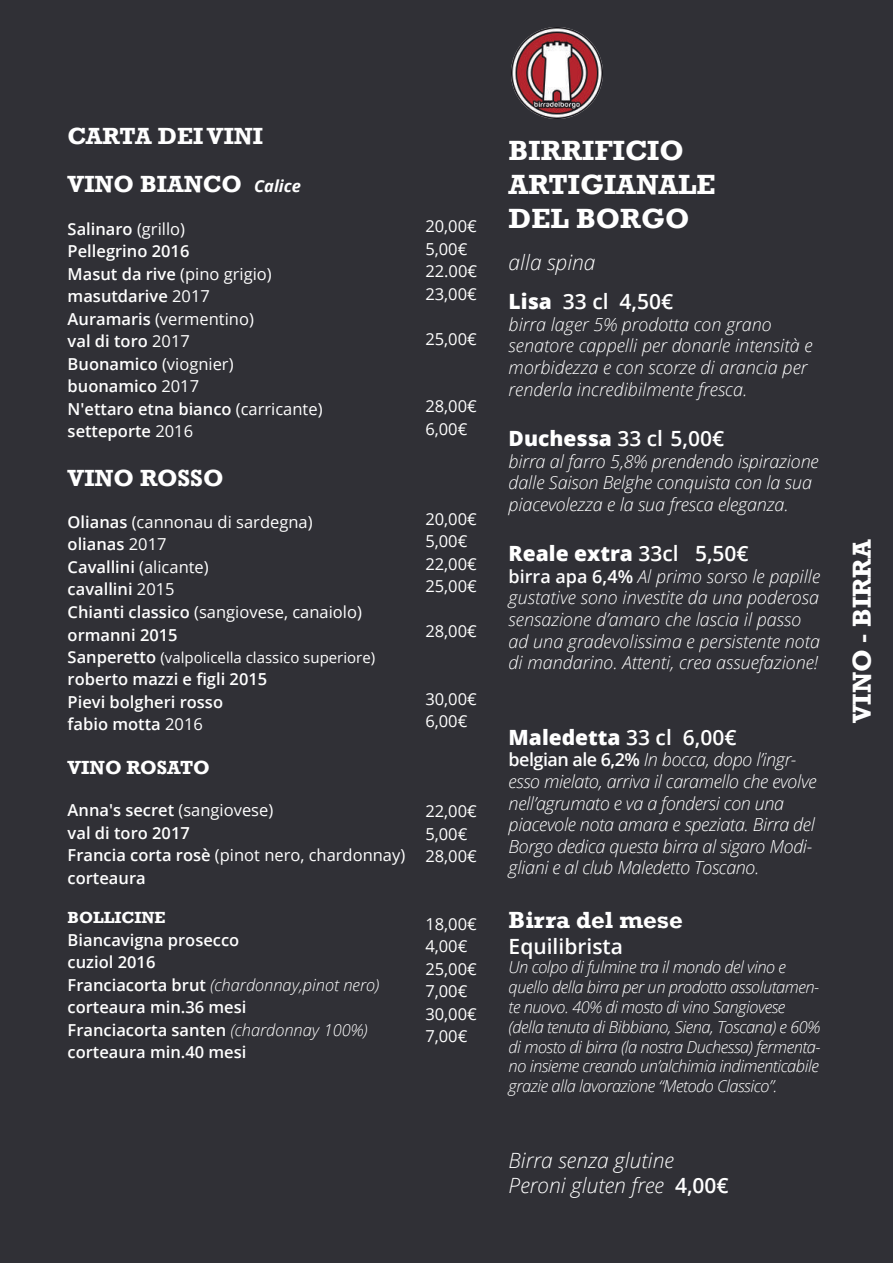
<style>
.page{position:relative;width:893px;height:1263px;background:#303036}
.page>*{position:absolute;margin:0;border:0;box-sizing:border-box;transform-origin:0 0}
.t1{font:700 28.5px/34.2px "Rockwell";color:#fff}
.t2{font:700 26.7px "Rockwell";color:#fff}
.t3{font:700 24px/48.6px "Rockwell";color:#fff}
.t4{font:italic 300 21px/39.6px "Open Sans";color:#fff}
.t5{font:800 21px "Open Sans";color:#fff}
.t6{font:600 21px "Open Sans";color:#fff}
.t7{font:700 19.5px "Rockwell";color:#fff}
.t8{font:italic 300 18px/21.6px "Open Sans";color:#fff}
.t9{font:italic 300 18px/21.6px "Open Sans";letter-spacing:-.02em;color:#fff}
.t10{font:600 16.5px/22.5px "Open Sans";color:#fff}
.t11{font:italic 300 16.5px/19.8px "Open Sans";letter-spacing:-.03em;color:#fff}
.t12{font:16.5px/22.5px "Open Sans";color:#fff}
.t13{font:700 16.5px "Rockwell";color:#fff}
.t14{font:15px "Open Sans";color:#fff}
.s1{font-family:"Open Sans";font-style:italic;font-size:16.5px}
.s2{font-weight:400}
.s3{font-weight:600}
.s4{font-weight:600;font-size:16.5px}
.s5{font-weight:300;font-style:italic}
.s6{font-weight:800;font-style:normal}
.s7{font-weight:600;font-style:normal}
.s8{font-weight:800}
</style>
<div class="page">
<img style="left:512px;top:27px;width:91px;height:91px">
<h3 class="t3" style="left:68px;top:111px;width:235px">CARTA DEI VINI<br>VINO BIANCO <span class="s1">Calice</span></h3>
<p class="t10" style="left:68px;top:217px;width:256px">Salinaro <span class="s2">(grillo)<br></span>Pellegrino 2016<br>Masut da rive <span class="s2">(pino grigio) </span>masutdarive <span class="s2">2017<br></span>Auramaris <span class="s2">(vermentino)<br></span>val di toro <span class="s2">2017<br></span>Buonamico <span class="s2">(viognier) </span>buonamico <span class="s2">2017<br></span>N'ettaro etna bianco <span class="s2">(carricante) </span>setteporte <span class="s2">2016</span></p>
<h3 class="t3" style="left:68px;top:453px;width:157px">VINO ROSSO</h3>
<p class="t12" style="left:68px;top:510px;width:296px"><span class="s3">Olianas</span> (cannonau di sardegna) <span class="s3">olianas</span> 2017<br><span class="s3">Cavallini</span> (alicante)<br><span class="s3">cavallini</span> 2015<br><span class="s3">Chianti classico</span> (sangiovese, canaiolo) <span class="s3">ormanni 2015</span></p>
<p class="t14" style="left:68px;top:647px;width:309px"><span class="s4">Sanperetto</span> (valpolicella classico superiore)</p>
<p class="t10" style="left:68px;top:668px;width:201px">roberto mazzi e figli 2015<br>Pievi bolgheri rosso fabio motta <span class="s2">2016</span></p>
<p class="t7" style="left:68px;top:755px;width:144px">VINO ROSATO</p>
<p class="t10" style="left:68px;top:798px;width:339px">Anna's secret <span class="s2">(sangiovese)<br></span>val di toro 2017<br>Francia corta rosè <span class="s2">(pinot nero, chardonnay) </span>corteaura</p>
<p class="t13" style="left:68px;top:907px;width:99px">BOLLICINE</p>
<p class="t10" style="left:68px;top:928px;width:313px">Biancavigna prosecco<br>cuziol 2016<br>Franciacorta brut <span class="s5">(chardonnay,pinot nero) </span>corteaura min.36 mesi<br>Franciacorta santen <span class="s5">(chardonnay 100%) </span>corteaura min.40 mesi</p>
<p class="t12" style="left:425px;top:214px;width:53px">20,00€<br>5,00€<br>22.00€<br>23,00€</p>
<p class="t12" style="left:425px;top:327px;width:53px">25,00€</p>
<p class="t12" style="left:425px;top:394px;width:53px">28,00€<br>6,00€</p>
<p class="t12" style="left:425px;top:507px;width:53px">20,00€<br>5,00€<br>22,00€<br>25,00€</p>
<p class="t12" style="left:425px;top:620px;width:53px">28,00€</p>
<p class="t12" style="left:425px;top:687px;width:53px">30,00€<br>6,00€</p>
<p class="t12" style="left:425px;top:800px;width:53px">22,00€<br>5,00€<br>28,00€</p>
<p class="t12" style="left:425px;top:912px;width:53px">18,00€<br>4,00€<br>25,00€<br>7,00€<br>30,00€<br>7,00€</p>
<h1 class="t1" style="left:509px;top:133px;width:209px">BIRRIFICIO<br>ARTIGIANALE<br>DEL BORGO</h1>
<p class="t4" style="left:509px;top:241px;width:166px">alla spina<br><span class="s6">Lisa</span> <span class="s7">33 cl 4,50€</span></p>
<p class="t8" style="left:509px;top:313px;width:305px">birra lager 5% prodotta con grano senatore cappelli per donarle intensità e morbidezza e con scorze di arancia per renderla incredibilmente fresca.</p>
<p class="t6" style="left:509px;top:424px;width:217px"><span class="s8">Duchessa</span> 33 cl 5,00€</p>
<p class="t8" style="left:509px;top:450px;width:312px">birra al farro 5,8% prendendo ispirazione dalle Saison Belghe conquista con la sua piacevolezza e la sua fresca eleganza.</p>
<p class="t5" style="left:509px;top:538px;width:242px">Reale extra <span class="s3">33cl 5,50€</span></p>
<p class="t8" style="left:509px;top:565px;width:313px"><span class="s7">birra apa 6,4%</span> Al primo sorso le papille gustative sono investite da una poderosa sensazione d’amaro che lascia il passo ad una gradevolissima e persistente nota di mandarino. Attenti, crea assuefazione!</p>
<p class="t5" style="left:509px;top:721px;width:229px">Maledetta <span class="s3">33 cl 6,00€</span></p>
<p class="t9" style="left:509px;top:748px;width:309px"><span class="s7">belgian ale 6,2%</span> In bocca, dopo l’ingr&shy;esso mielato, arriva il caramello che evolve nell’agrumato e va a fondersi con una piacevole nota amara e speziata. Birra del Borgo dedica questa birra al sigaro Modi&shy;gliani e al club Maledetto Toscano.</p>
<h3 class="t3" style="left:509px;top:896px;width:176px">Birra del mese</h3>
<p class="t6" style="left:509px;top:931px;width:116px">Equilibrista</p>
<p class="t11" style="left:509px;top:957px;width:313px">Un colpo di fulmine tra il mondo del vino e quello della birra per un prodotto assolutamen&shy;te nuovo. 40% di mosto di vino Sangiovese (della tenuta di Bibbiano, Siena, Toscana) e 60% di mosto di birra (la nostra Duchessa) fermenta&shy;no insieme creando un’alchimia indimenticabile grazie alla lavorazione “Metodo Classico”.</p>
<p class="t4" style="left:509px;top:1147px;width:222px;line-height:25.2px">Birra senza glutine<br>Peroni gluten free <span class="s7">4,00€</span></p>
<h2 class="t2" style="left:846px;top:723px;width:185px;rotate:-90deg">VINO - BIRRA</h2>
</div>
